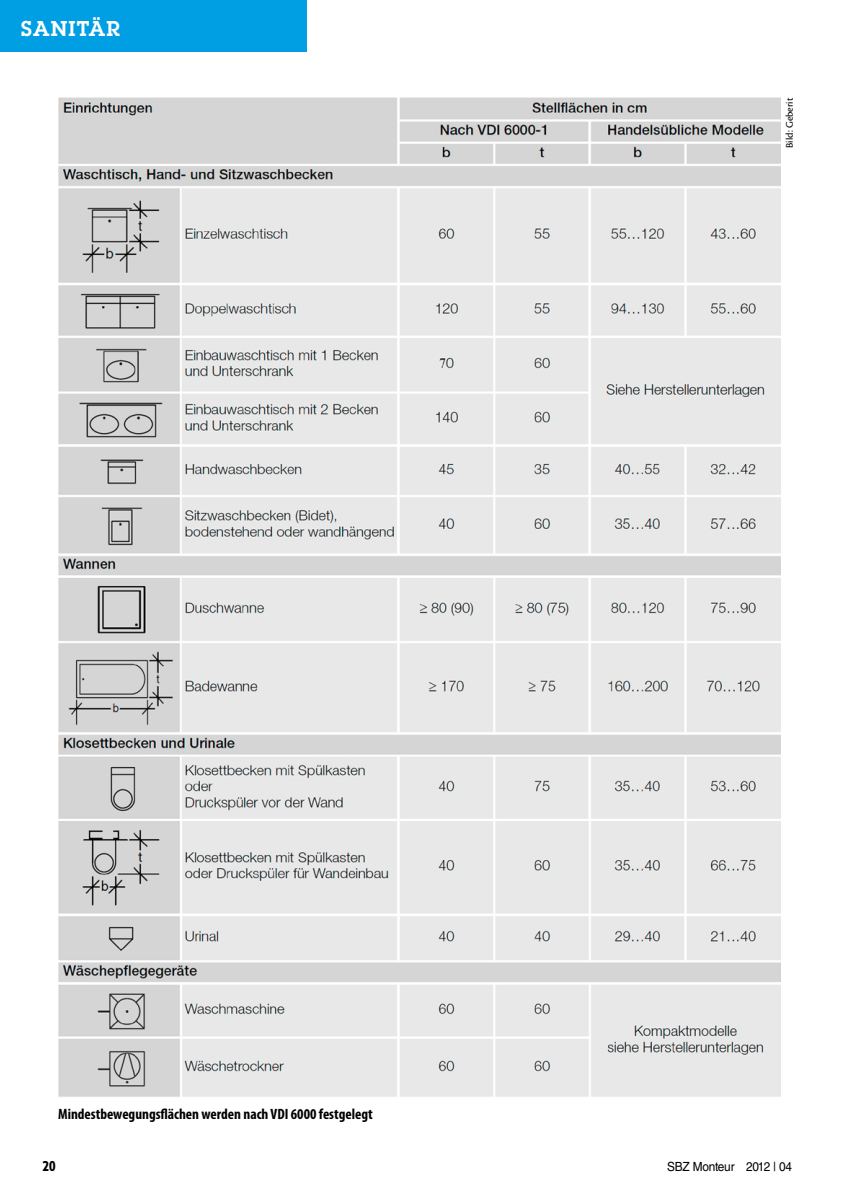
<style>
.page{position:relative;width:851px;height:1204px;background:#fff}
.page>*{position:absolute;margin:0;border:0;box-sizing:border-box;transform-origin:0 0}
.t1{font:600 21px "Lubalin Graph Std";letter-spacing:.05em;color:#fff}
.t2{font:700 condensed 15px "Myriad Pro";color:#000}
.t3{font:800 condensed 13.5px "Tempo Std";color:#000}
.t4{font:12.6px "Helvetica LT Std";letter-spacing:-.02em;color:#000;scale:.94 1}
.t5{font:10.5px "Cronos Pro";color:#000}
.s1{color:#fff}
</style>
<div class="page">
<img style="left:58px;top:98px;width:722px;height:999px">
<div style="left:0;top:0;width:306px;height:51px;background:#009ee3"></div>
<h1 class="t1" style="left:21px;top:15px;width:100px">SANITÄR</h1>
<p class="t2" style="left:58px;top:1104px;width:316px">Mindestbewegungsflächen werden nach VDI 6000 festgelegt</p>
<p class="t5" style="left:783px;top:148px;width:52px;rotate:-90deg">Bild: Geberit</p>
<p class="t3" style="left:43px;top:1157px;width:14px">20</p>
<p class="t4" style="left:667px;top:1158px;width:139px">SBZ Monteur 2012 | 04<span class="s1">.</span></p>
</div>
